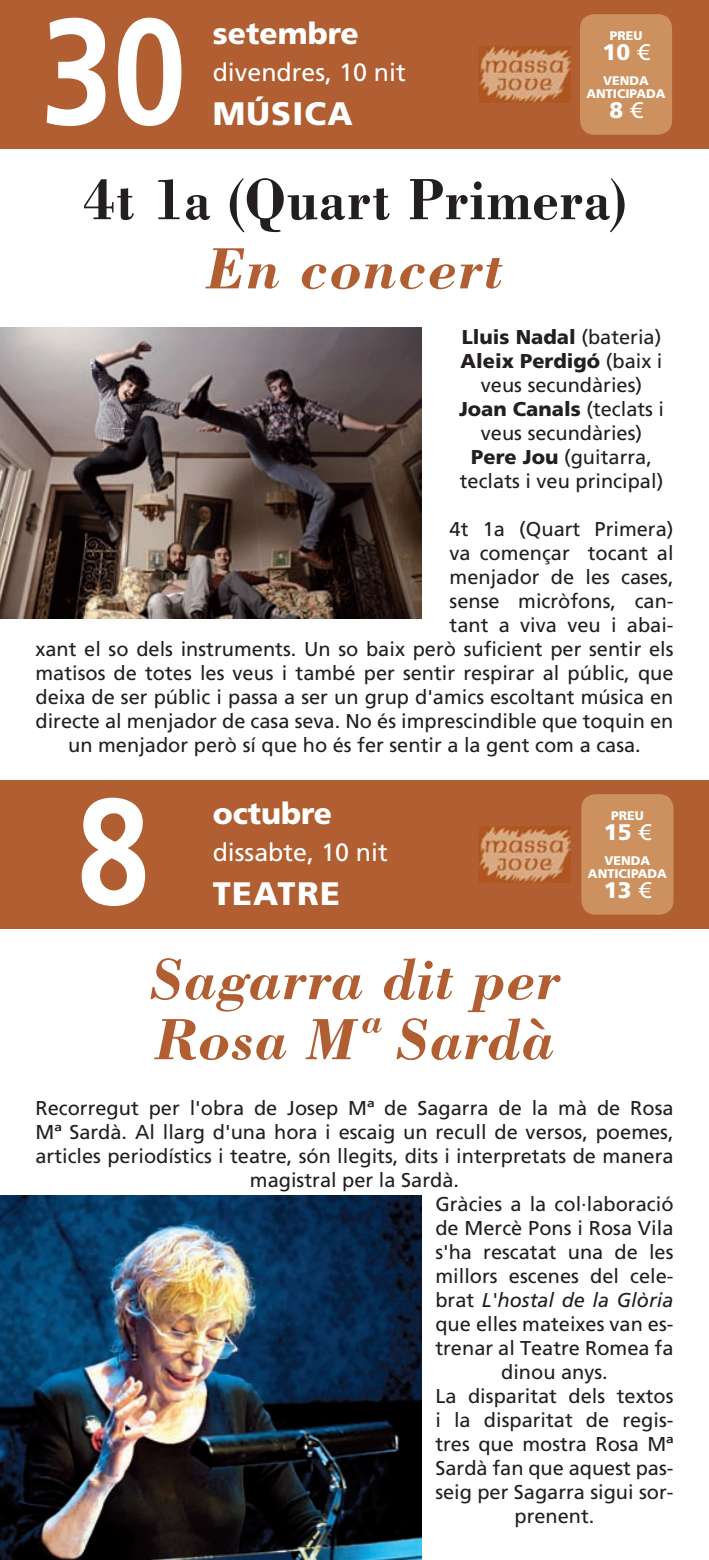
<style>
.page{position:relative;width:709px;height:1560px;background:#fff}
.page>*{position:absolute;margin:0;border:0;box-sizing:border-box;transform-origin:0 0}
.t1{font:700 150px "Frutiger LT Std";color:#fff;scale:.87 1}
.t2{font:italic 700 60px/60px "Bodoni Std";letter-spacing:.005em;color:#b05e32}
.t3{font:700 60px "Bodoni Std";letter-spacing:.015em;color:#231f20;scale:.9 1}
.t4{font:900 32.5px "Frutiger LT Std";letter-spacing:.04em;color:#fff}
.t5{font:900 30px "Frutiger LT Std";color:#fff}
.t6{font:25px "Frutiger LT Std";color:#fff}
.t7{font:900 22.5px "Frutiger LT Std";color:#fff}
.t8{font:20px/24px "Frutiger LT Std";color:#231f20;text-align:center}
.t9{font:italic 20px "Frutiger LT Std";color:#231f20}
.t10{font:900 12.5px/12.5px "Frutiger LT Std";color:#fff;text-align:center}
.s1{font-weight:400}
.s2{font-weight:900}
.s3{font-style:normal}
</style>
<div class="page">
<div style="left:0;top:0;width:709px;height:149px;background:#b05e32"></div>
<div style="left:580px;top:14px;width:92px;height:121px;background:#cd915f;border-radius:14px"></div>
<div style="left:0;top:780px;width:709px;height:148px;background:#b05e32"></div>
<div style="left:581px;top:794px;width:92px;height:120px;background:#cd915f"></div>
<img style="left:0;top:327px;width:421px;height:291px">
<img style="left:0;top:1195px;width:421px;height:364px">
<img style="left:479px;top:46px;width:91px;height:57px">
<img style="left:479px;top:826px;width:91px;height:56px">
<h1 class="t1" style="left:41px;top:-16px;width:168px">30</h1>
<h3 class="t5" style="left:213px;top:16px;width:148px">setembre</h3>
<p class="t6" style="left:213px;top:57px;width:195px">divendres, 10 nit</p>
<h3 class="t4" style="left:213px;top:94px;width:142px">MÚSICA</h3>
<p class="t10" style="left:609px;top:30px;width:34px">PREU</p>
<p class="t7" style="left:602px;top:39px;width:48px">10 <span class="s1">€</span></p>
<p class="t10" style="left:586px;top:75px;width:80px">VENDA<br>ANTICIPADA</p>
<p class="t7" style="left:609px;top:96px;width:35px">8 <span class="s1">€</span></p>
<h2 class="t3" style="left:83px;top:162px;width:605px">4t 1a (Quart Primera)</h2>
<h2 class="t2" style="left:205px;top:237px;width:299px">En concert</h2>
<p class="t8" style="left:459px;top:324px;width:207px"><span class="s2">Lluis Nadal</span> (bateria)<br><span class="s2">Aleix Perdigó</span> (baix i veus secundàries)<br><span class="s2">Joan Canals</span> (teclats i veus secundàries)<br><span class="s2">Pere Jou</span> (guitarra, teclats i veu principal)</p>
<p class="t8" style="left:449px;top:516px;width:225px">4t 1a (Quart Primera)</p>
<p class="t8" style="left:449px;top:540px;width:225px">va començar tocant al</p>
<p class="t8" style="left:449px;top:564px;width:225px">menjador de les cases,</p>
<p class="t8" style="left:449px;top:588px;width:225px">sense micròfons, can-</p>
<p class="t8" style="left:449px;top:612px;width:225px">tant a viva veu i abai-</p>
<p class="t8" style="left:35px;top:636px;width:639px">xant el so dels instruments. Un so baix però suficient per sentir els</p>
<p class="t8" style="left:35px;top:660px;width:639px">matisos de totes les veus i també per sentir respirar al públic, que</p>
<p class="t8" style="left:35px;top:684px;width:639px">deixa de ser públic i passa a ser un grup d'amics escoltant música en</p>
<p class="t8" style="left:35px;top:708px;width:639px">directe al menjador de casa seva. No és imprescindible que toquin en</p>
<p class="t8" style="left:68px;top:732px;width:574px">un menjador però sí que ho és fer sentir a la gent com a casa.</p>
<h1 class="t1" style="left:77px;top:763px;width:85px">8</h1>
<h3 class="t5" style="left:213px;top:795px;width:121px">octubre</h3>
<p class="t6" style="left:213px;top:837px;width:177px">dissabte, 10 nit</p>
<h3 class="t4" style="left:213px;top:873px;width:129px">TEATRE</h3>
<h2 class="t2" style="left:150px;top:948px;width:411px">Sagarra dit per<br>Rosa Mª Sardà</h2>
<p class="t10" style="left:611px;top:809px;width:34px">PREU</p>
<p class="t7" style="left:604px;top:818px;width:48px">15 <span class="s1">€</span></p>
<p class="t10" style="left:588px;top:854px;width:80px">VENDA<br>ANTICIPADA</p>
<p class="t7" style="left:604px;top:876px;width:48px">13 <span class="s1">€</span></p>
<p class="t8" style="left:35px;top:1095px;width:639px">Recorregut per l'obra de Josep Mª de Sagarra de la mà de Rosa</p>
<p class="t8" style="left:35px;top:1119px;width:639px">Mª Sardà. Al llarg d'una hora i escaig un recull de versos, poemes,</p>
<p class="t8" style="left:35px;top:1143px;width:639px">articles periodístics i teatre, són llegits, dits i interpretats de manera</p>
<p class="t8" style="left:250px;top:1167px;width:210px">magistral per la Sardà.</p>
<p class="t8" style="left:435px;top:1191px;width:240px">Gràcies a la col·laboració</p>
<p class="t8" style="left:435px;top:1215px;width:240px">de Mercè Pons i Rosa Vila</p>
<p class="t8" style="left:435px;top:1239px;width:240px">s'ha rescatat una de les</p>
<p class="t8" style="left:435px;top:1263px;width:240px">millors escenes del cele-</p>
<p class="t9" style="left:435px;top:1287px;width:240px"><span class="s3">brat</span> L'hostal de la Glòria</p>
<p class="t8" style="left:435px;top:1311px;width:240px">que elles mateixes van es-</p>
<p class="t8" style="left:435px;top:1335px;width:240px">trenar al Teatre Romea fa</p>
<p class="t8" style="left:501px;top:1359px;width:108px">dinou anys.</p>
<p class="t8" style="left:435px;top:1383px;width:240px">La disparitat dels textos</p>
<p class="t8" style="left:435px;top:1407px;width:240px">i la disparitat de regis-</p>
<p class="t8" style="left:435px;top:1431px;width:239px">tres que mostra Rosa Mª</p>
<p class="t8" style="left:435px;top:1455px;width:239px">Sardà fan que aquest pas-</p>
<p class="t8" style="left:435px;top:1479px;width:239px">seig per Sagarra sigui sor-</p>
<p class="t8" style="left:514px;top:1503px;width:82px">prenent.</p>
</div>
